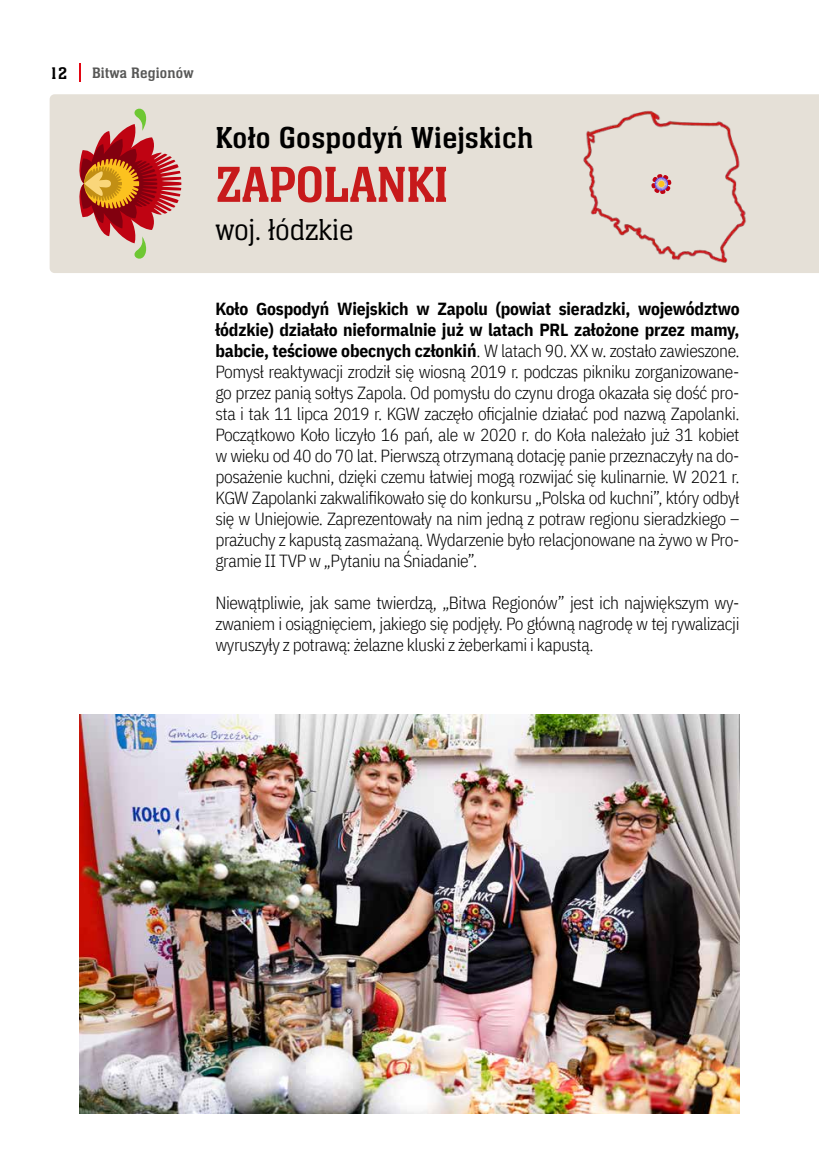
<style>
.page{position:relative;width:819px;height:1166px;background:#fff}
.page>*{position:absolute;margin:0;border:0;box-sizing:border-box;transform-origin:0 0}
.t1{font:52.5px "Neue Aachen Pro";letter-spacing:-.02em;color:#c71a1b}
.t2{font:31.5px "Neue Aachen Pro";letter-spacing:.01em;color:#000}
.t3{font:300 31.5px "Neue Aachen Pro";color:#000}
.t4{font:300 17.5px/21px "IBM Plex Sans Cond";letter-spacing:-.025em;color:#000;text-align:justify}
.t5{font:17.5px "Neue Aachen Pro";color:#000}
.t6{font:15.75px "Neue Aachen Pro";letter-spacing:.01em;color:#575756}
.s1{font-weight:700}
</style>
<div class="page">
<div style="left:50px;top:94px;width:769px;height:179px;background:#e5e0d7"></div>
<svg style="left:75px;top:105px;width:106px;height:157px;background:#ce8f7d"></svg>
<img style="left:576px;top:104px;width:174px;height:161px">
<svg style="left:651px;top:174px;width:20px;height:20px"></svg>
<img style="left:79px;top:714px;width:660px;height:399px">
<svg style="left:79px;top:63px;width:1px;height:19px"></svg>
<p class="t5" style="left:51px;top:63px;width:18px">12</p>
<p class="t6" style="left:92px;top:64px;width:103px">Bitwa Regionów</p>
<h2 class="t2" style="left:215px;top:120px;width:319px">Koło Gospodyń Wiejskich</h2>
<h1 class="t1" style="left:215px;top:156px;width:234px">ZAPOLANKI</h1>
<h2 class="t3" style="left:215px;top:212px;width:140px">woj. łódzkie</h2>
<p class="t4" style="left:215px;top:297px;width:525px"><span class="s1">Koło Gospodyń Wiejskich w Zapolu (powiat sieradzki, województwo łódzkie) działało nieformalnie już w latach PRL założone przez mamy, babcie, teściowe obecnych członkiń</span>. W latach 90. XX w. zostało zawieszone.<br>Pomysł reaktywacji zrodził się wiosną 2019 r. podczas pikniku zorganizowane&shy;go przez panią sołtys Zapola. Od pomysłu do czynu droga okazała się dość pro&shy;sta i tak 11 lipca 2019 r. KGW zaczęło oficjalnie działać pod nazwą Zapolanki.<br>Początkowo Koło liczyło 16 pań, ale w 2020 r. do Koła należało już 31 kobiet w wieku od 40 do 70 lat. Pierwszą otrzymaną dotację panie przeznaczyły na do&shy;posażenie kuchni, dzięki czemu łatwiej mogą rozwijać się kulinarnie. W 2021 r.<br>KGW Zapolanki zakwalifikowało się do konkursu „Polska od kuchni”, który odbył się w Uniejowie. Zaprezentowały na nim jedną z potraw regionu sieradzkiego – prażuchy z kapustą zasmażaną. Wydarzenie było relacjonowane na żywo w Pro&shy;gramie II TVP w „Pytaniu na Śniadanie”.</p>
<p class="t4" style="left:215px;top:591px;width:525px">Niewątpliwie, jak same twierdzą, „Bitwa Regionów” jest ich największym wy&shy;zwaniem i osiągnięciem, jakiego się podjęły. Po główną nagrodę w tej rywalizacji wyruszyły z potrawą: żelazne kluski z żeberkami i kapustą.</p>
</div>
